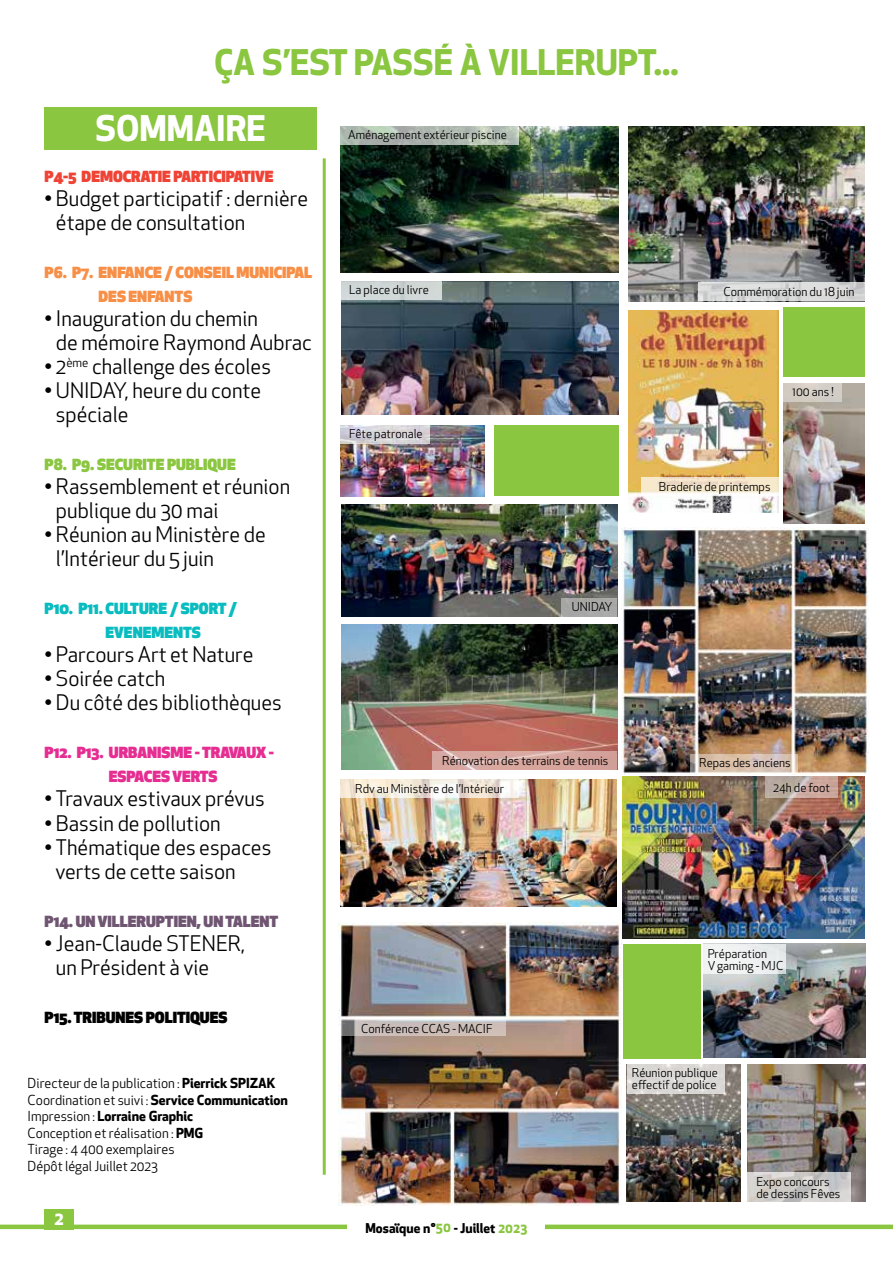
<style>
.page{position:relative;width:893px;height:1263px;background:#fff}
.page>*{position:absolute;margin:0;border:0;box-sizing:border-box;transform-origin:0 0}
.t1{font:700 34.5px "Apex New";color:#8ac63f}
.t2{font:700 34.5px "Apex New";color:#fff}
.t3{font:21px/24px "Apex New";color:#000}
.t4{font:700 18px "Apex New";color:#fff}
.t5{font:900 15px/24px "Apex New";color:#f78f47}
.t6{font:900 15px/24px "Apex New";color:#e52d92;text-align:center}
.t7{font:900 15px/24px "Apex New";color:#09bcc0}
.t8{font:900 15px "Apex New";color:#ef4335}
.t9{font:900 15px "Apex New";color:#6f5571}
.t10{font:900 15px "Apex New";color:#8ac63f}
.t11{font:900 15px "Apex New";color:#000}
.t12{font:13.5px/16.5px "Apex New";color:#000}
.t13{font:700 13.2px "Apex New";color:#000}
.t14{font:12px/12px "Apex New";color:#000}
.s1{font-weight:700}
.s2{color:#8ac63f}
</style>
<div class="page">
<div style="left:0;top:1224px;width:893px;height:5px;background:#8ac63f"></div>
<div style="left:44px;top:1209px;width:30px;height:20px;background:#8ac63f"></div>
<div style="left:348px;top:1219px;width:197px;height:16px;background:#fff"></div>
<div style="left:45px;top:107px;width:272px;height:43px;background:#8ac63f"></div>
<hr style="left:323px;top:158px;width:3px;height:1017px;background:#8ac63f">
<img style="left:340px;top:126px;width:279px;height:146px">
<img style="left:629px;top:127px;width:236px;height:174px">
<div style="left:494px;top:425px;width:125px;height:71px;background:#8ac63f"></div>
<img style="left:340px;top:425px;width:145px;height:71px">
<div style="left:783px;top:307px;width:82px;height:70px;background:#8ac63f"></div>
<img style="left:341px;top:504px;width:276px;height:113px">
<img style="left:341px;top:624px;width:276px;height:146px">
<img style="left:629px;top:310px;width:150px;height:202px">
<img style="left:621px;top:527px;width:247px;height:247px">
<img style="left:340px;top:780px;width:277px;height:126px">
<div style="left:623px;top:944px;width:77px;height:114px;background:#8ac63f"></div>
<svg style="left:340px;top:126px;width:179px;height:18px;background:#b1bbb1"></svg>
<svg style="left:340px;top:780px;width:179px;height:18px"></svg>
<div style="left:561px;top:598px;width:56px;height:19px;background:#a7a8a6"></div>
<svg style="left:433px;top:751px;width:184px;height:19px;background:#d7a9a2"></svg>
<img style="left:341px;top:281px;width:278px;height:134px">
<div style="left:340px;top:281px;width:102px;height:19px;background:#d0d8d7"></div>
<img style="left:338px;top:922px;width:283px;height:283px">
<svg style="left:341px;top:1017px;width:165px;height:18px;fill:#cdbeb9"></svg>
<svg style="left:642px;top:477px;width:137px;height:19px;fill:#f7e9cc"></svg>
<svg style="left:699px;top:282px;width:166px;height:19px;background:#d6d7d7"></svg>
<svg style="left:690px;top:754px;width:108px;height:19px;background:#d7c2b3"></svg>
<img style="left:747px;top:1064px;width:118px;height:138px">
<img style="left:783px;top:383px;width:82px;height:141px">
<img style="left:627px;top:1064px;width:114px;height:138px">
<img style="left:703px;top:944px;width:162px;height:114px">
<svg style="left:747px;top:1173px;width:103px;height:29px;background:#cecbc9"></svg>
<div style="left:783px;top:383px;width:59px;height:19px;background:#d3cdc6"></div>
<div style="left:703px;top:944px;width:83px;height:29px;background:#f1f2f2"></div>
<div style="left:627px;top:1064px;width:97px;height:29px;background:#dad7d5"></div>
<img style="left:622px;top:776px;width:243px;height:162px">
<svg style="left:765px;top:776px;width:73px;height:22px;background:#c2aaa1"></svg>
<svg style="left:340px;top:425px;width:89px;height:18px;background:#d6d3d9"></svg>
<h1 class="t1" style="left:214px;top:37px;width:466px">ÇA S’EST PASSÉ À VILLERUPT...</h1>
<h1 class="t2" style="left:96px;top:103px;width:172px">SOMMAIRE</h1>
<p class="t8" style="left:45px;top:167px;width:230px">P4-5 DEMOCRATIE PARTICIPATIVE</p>
<p class="t3" style="left:56px;top:187px;width:254px;text-indent:-11px">• Budget participatif : dernière étape de consultation</p>
<p class="t5" style="left:99px;top:261px;width:215px;text-indent:-54px">P6. P7. ENFANCE / CONSEIL MUNICIPAL<br>DES ENFANTS</p>
<p class="t3" style="left:56px;top:307px;width:257px;text-indent:-11px">• Inauguration du chemin<br>de mémoire Raymond Aubrac</p>
<p class="t3" style="left:45px;top:355px;width:228px">• 2<sup>ème</sup> challenge des écoles</p>
<p class="t3" style="left:56px;top:379px;width:207px;text-indent:-11px">• UNIDAY, heure du conte spéciale</p>
<p class="t10" style="left:45px;top:455px;width:193px">P8. P9. SECURITE PUBLIQUE</p>
<p class="t3" style="left:56px;top:475px;width:236px;text-indent:-11px">• Rassemblement et réunion publique du 30 mai</p>
<p class="t3" style="left:56px;top:523px;width:211px;text-indent:-11px">• Réunion au Ministère de l’Intérieur du 5 juin</p>
<p class="t7" style="left:106px;top:597px;width:133px;text-indent:-61px">P10. P11. CULTURE / SPORT /<br>EVENEMENTS</p>
<p class="t3" style="left:45px;top:643px;width:210px">• Parcours Art et Nature</p>
<p class="t3" style="left:45px;top:667px;width:122px">• Soirée catch</p>
<p class="t3" style="left:45px;top:691px;width:239px">• Du côté des bibliothèques</p>
<p class="t6" style="left:45px;top:741px;width:231px">P12. P13. URBANISME - TRAVAUX -<br>ESPACES VERTS</p>
<p class="t3" style="left:45px;top:787px;width:222px">• Travaux estivaux prévus</p>
<p class="t3" style="left:45px;top:811px;width:178px">• Bassin de pollution</p>
<p class="t3" style="left:55px;top:835px;width:217px;text-indent:-11px">• Thématique des espaces verts de cette saison</p>
<p class="t9" style="left:45px;top:911px;width:235px">P14. UN VILLERUPTIEN, UN TALENT</p>
<p class="t3" style="left:56px;top:931px;width:190px;text-indent:-11px">• Jean-Claude STENER, un Président à vie</p>
<p class="t11" style="left:45px;top:1007px;width:184px">P15. TRIBUNES POLITIQUES</p>
<p class="t14" style="left:348px;top:128px;width:160px">Aménagement extérieur piscine</p>
<p class="t14" style="left:349px;top:284px;width:81px">La place du livre</p>
<p class="t14" style="left:723px;top:285px;width:133px">Commémoration du 18 juin</p>
<p class="t14" style="left:792px;top:386px;width:43px">100 ans !</p>
<p class="t14" style="left:349px;top:428px;width:75px">Fête patronale</p>
<p class="t14" style="left:659px;top:481px;width:113px">Braderie de printemps</p>
<p class="t14" style="left:572px;top:601px;width:42px">UNIDAY</p>
<p class="t14" style="left:442px;top:754px;width:168px">Rénovation des terrains de tennis</p>
<p class="t14" style="left:699px;top:757px;width:93px">Repas des anciens</p>
<p class="t14" style="left:773px;top:781px;width:58px">24h de foot</p>
<p class="t14" style="left:355px;top:783px;width:150px">Rdv au Ministère de l’Intérieur</p>
<p class="t14" style="left:708px;top:947px;width:77px">Préparation<br>V gaming - MJC</p>
<p class="t14" style="left:361px;top:1022px;width:133px">Conférence CCAS - MACIF</p>
<p class="t12" style="left:28px;top:1075px;width:262px">Directeur de la publication : <span class="s1">Pierrick SPIZAK </span>Coordination et suivi : <span class="s1">Service Communication </span>Impression : <span class="s1">Lorraine Graphic<br></span>Conception et réalisation : <span class="s1">PMG<br></span>Tirage : 4 400 exemplaires<br>Dépôt légal Juillet 2023</p>
<p class="t4" style="left:54px;top:1206px;width:11px">2</p>
<p class="t13" style="left:365px;top:1219px;width:163px">Mosaïque n°<span class="s2">50</span> - Juillet <span class="s2">2023</span></p>
<p class="t14" style="left:632px;top:1067px;width:87px">Réunion publique effectif de police</p>
<p class="t14" style="left:756px;top:1176px;width:86px">Expo concours de dessins Fêves</p>
</div>
